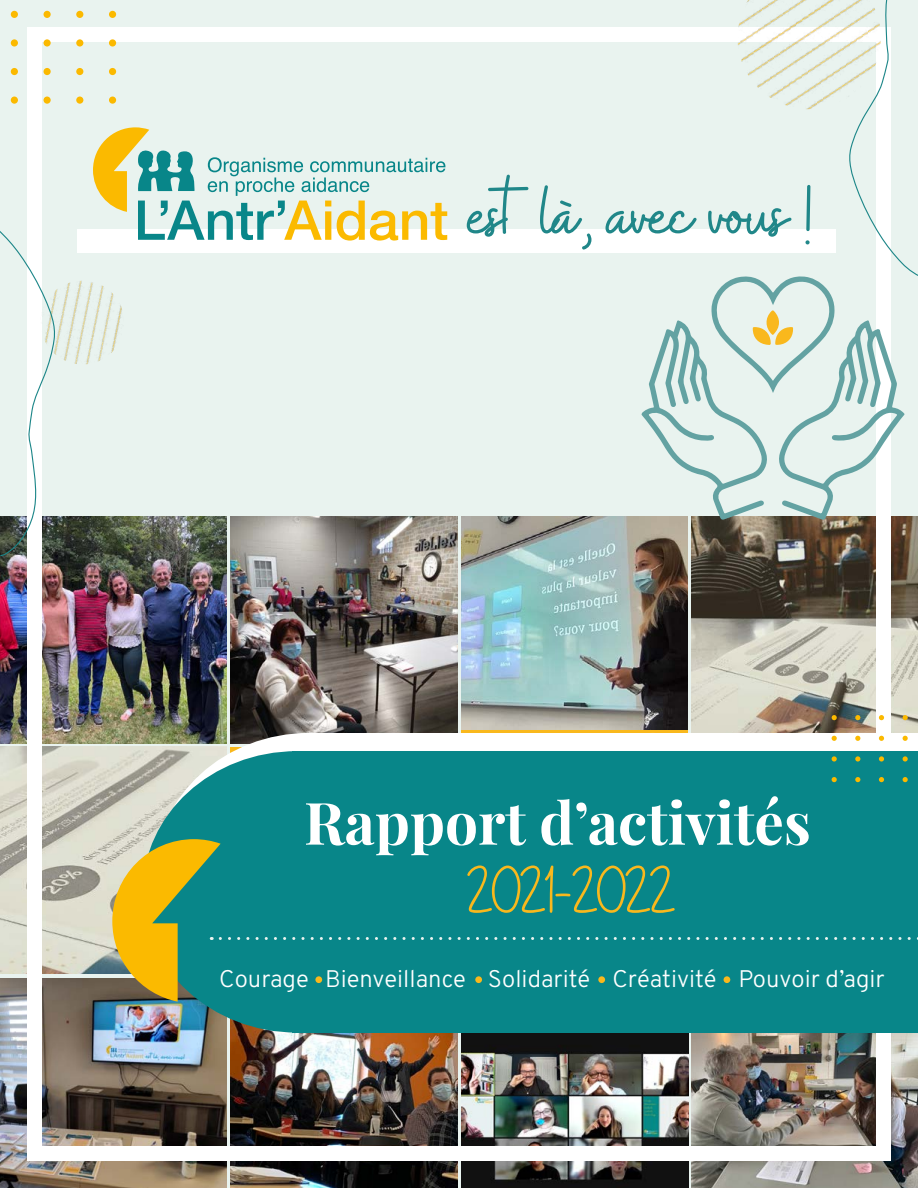
<style>
.page{position:relative;width:918px;height:1188px;background:#e9f3ef}
.page>*{position:absolute;margin:0;border:0;box-sizing:border-box;transform-origin:0 0}
.t1{font:82.5px "Buffalo";letter-spacing:-.085em;color:#208789}
.t2{font:66px "Buffalo";color:#f9b81d}
.t3{font:700 58.5px "Playfair Display";color:#fff}
.t4{font:300 24px "Overpass";color:#fff}
</style>
<div class="page">
<img style="left:0;top:517px;width:227px;height:227px">
<img style="left:461px;top:517px;width:227px;height:213px">
<img style="left:231px;top:517px;width:226px;height:227px">
<img style="left:692px;top:520px;width:226px;height:213px">
<img style="left:0;top:747px;width:227px;height:227px">
<img style="left:0;top:978px;width:227px;height:210px">
<img style="left:462px;top:1033px;width:226px;height:155px">
<img style="left:231px;top:1020px;width:226px;height:168px">
<img style="left:692px;top:1033px;width:226px;height:155px">
<div style="left:27px;top:27px;width:864px;height:1134px;border:15px solid #fff"></div>
<div style="left:305px;top:733px;width:613px;height:281px;background:#fff"></div>
<div style="left:143px;top:751px;width:308px;height:282px;background:#088689;border-radius:50%"></div>
<div style="left:292px;top:751px;width:626px;height:282px;background:#088689"></div>
<div style="left:78px;top:230px;width:758px;height:23px;background:#fff"></div>
<svg style="left:93px;top:127px;width:354px;height:114px"></svg>
<div style="left:11px;top:11px;width:7px;height:7px;background:#fbb900;border-radius:50%"></div>
<div style="left:44px;top:11px;width:7px;height:7px;background:#fbb900;border-radius:50%"></div>
<div style="left:76px;top:11px;width:7px;height:7px;background:#fbb900;border-radius:50%"></div>
<div style="left:109px;top:11px;width:7px;height:7px;background:#fbb900;border-radius:50%"></div>
<div style="left:11px;top:39px;width:7px;height:8px;background:#fbb900;border-radius:50%"></div>
<div style="left:44px;top:39px;width:7px;height:8px;background:#fbb900;border-radius:50%"></div>
<div style="left:76px;top:39px;width:7px;height:8px;background:#fbb900;border-radius:50%"></div>
<div style="left:109px;top:39px;width:7px;height:8px;background:#fbb900;border-radius:50%"></div>
<div style="left:11px;top:68px;width:7px;height:7px;background:#fbb900;border-radius:50%"></div>
<div style="left:44px;top:68px;width:7px;height:7px;background:#fbb900;border-radius:50%"></div>
<div style="left:76px;top:68px;width:7px;height:7px;background:#fbb900;border-radius:50%"></div>
<div style="left:109px;top:68px;width:7px;height:7px;background:#fbb900;border-radius:50%"></div>
<div style="left:11px;top:97px;width:7px;height:7px;background:#fbb900;border-radius:50%"></div>
<div style="left:44px;top:97px;width:7px;height:7px;background:#fbb900;border-radius:50%"></div>
<div style="left:76px;top:97px;width:7px;height:7px;background:#fbb900;border-radius:50%"></div>
<div style="left:109px;top:97px;width:7px;height:7px;background:#fbb900;border-radius:50%"></div>
<svg style="left:832px;top:715px;width:5px;height:5px"></svg>
<svg style="left:855px;top:715px;width:5px;height:5px"></svg>
<svg style="left:879px;top:715px;width:5px;height:5px"></svg>
<svg style="left:903px;top:715px;width:5px;height:5px"></svg>
<svg style="left:832px;top:736px;width:5px;height:5px"></svg>
<svg style="left:855px;top:736px;width:5px;height:5px"></svg>
<svg style="left:879px;top:736px;width:5px;height:5px"></svg>
<svg style="left:903px;top:736px;width:5px;height:5px"></svg>
<svg style="left:832px;top:756px;width:5px;height:6px"></svg>
<svg style="left:855px;top:756px;width:5px;height:6px"></svg>
<svg style="left:879px;top:756px;width:5px;height:6px"></svg>
<svg style="left:903px;top:756px;width:5px;height:6px"></svg>
<svg style="left:832px;top:777px;width:5px;height:5px"></svg>
<svg style="left:855px;top:777px;width:5px;height:5px"></svg>
<svg style="left:879px;top:777px;width:5px;height:5px"></svg>
<svg style="left:903px;top:777px;width:5px;height:5px"></svg>
<img style="left:57px;top:281px;width:65px;height:84px">
<svg style="left:0;top:215px;width:57px;height:342px"></svg>
<svg style="left:641px;top:0;width:277px;height:520px"></svg>
<svg style="left:112px;top:839px;width:806px;height:163px"></svg>
<div style="left:315px;top:976px;width:7px;height:7px;background:#f9b81d;border-radius:50%"></div>
<div style="left:475px;top:976px;width:7px;height:7px;background:#f9b81d;border-radius:50%"></div>
<div style="left:598px;top:976px;width:7px;height:7px;background:#f9b81d;border-radius:50%"></div>
<div style="left:724px;top:976px;width:6px;height:7px;background:#f9b81d;border-radius:50%"></div>
<h1 class="t1" style="left:467px;top:168px;width:348px">est là, avec vous !</h1>
<h3 class="t3" style="left:304px;top:777px;width:508px">Rapport d’activités</h3>
<h2 class="t2" style="left:467px;top:851px;width:209px">2021-2022</h2>
<p class="t4" style="left:219px;top:965px;width:667px">Courage Bienveillance Solidarité Créativité Pouvoir d’agir</p>
</div>
